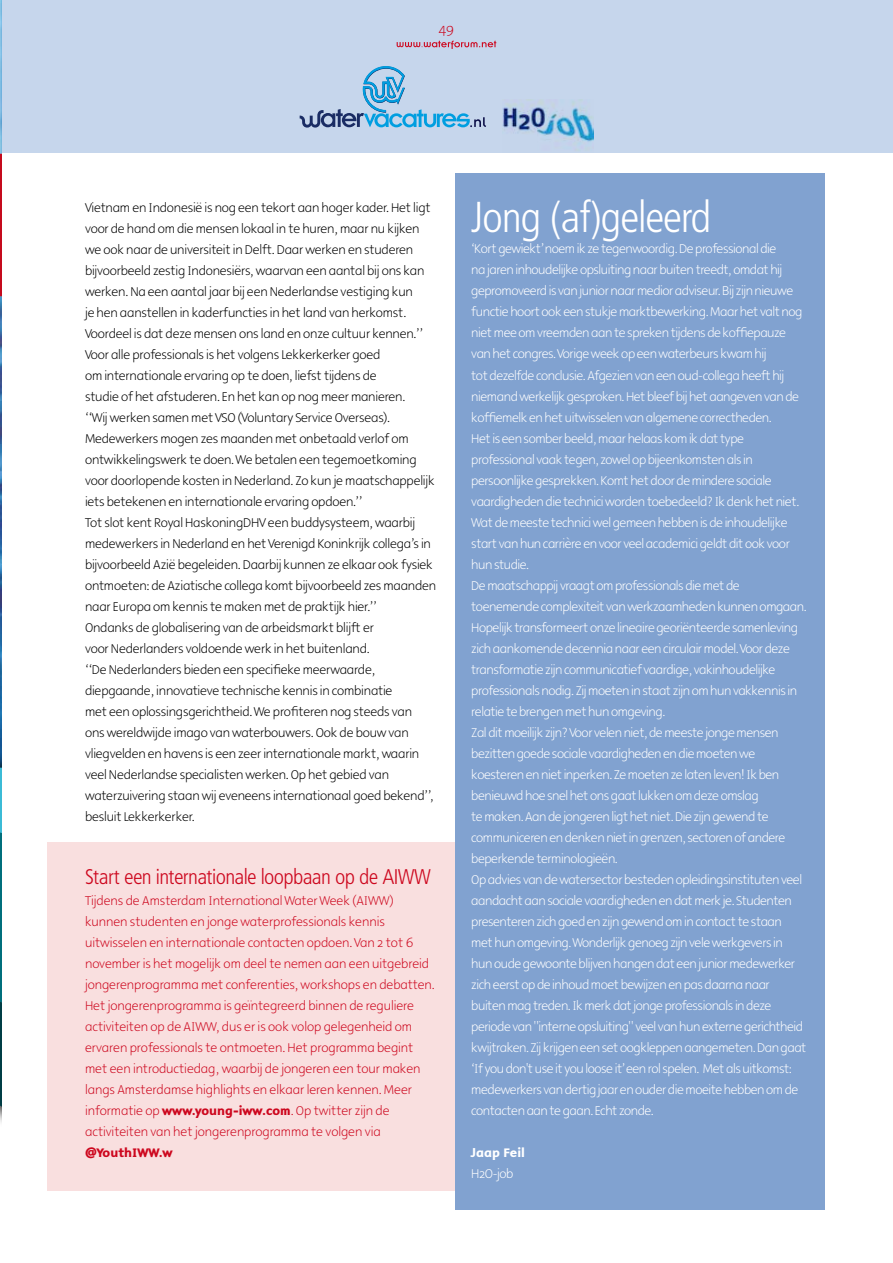
<style>
.page{position:relative;width:893px;height:1263px;background:#fff}
.page>*{position:absolute;margin:0;border:0;box-sizing:border-box;transform-origin:0 0}
.t1{font:300 42.75px "Frutiger Condensed BQ";color:#fff}
.t2{font:300 21px "Frutiger Condensed BQ";color:#cd071e}
.t3{font:300 13.5px "Malcom";color:#cd071e}
.t4{font:300 12.75px/21px "Malcom";letter-spacing:-.03em;color:#fff}
.t5{font:300 12.75px/21px "Malcom";letter-spacing:-.01em;color:#000}
.t6{font:300 12.75px/21px "Malcom";color:#cd071e}
.t7{font:700 12.75px "Malcom";color:#cd071e}
.t8{font:700 12.75px "Malcom";color:#fff}
.s1{font-weight:700}
</style>
<div class="page">
<div style="left:47px;top:842px;width:469px;height:349px;background:#f9dfdf"></div>
<div style="left:1px;top:0;width:892px;height:152px;background:#c6d6ec"></div>
<div style="left:455px;top:173px;width:369px;height:1036px;background:#81a2d0"></div>
<svg style="left:397px;top:41px;width:99px;height:8px"></svg>
<svg style="left:300px;top:66px;width:186px;height:62px"></svg>
<img style="left:503px;top:99px;width:90px;height:52px">
<img style="left:0;top:2px;width:1px;height:745px">
<hr style="left:0;top:747px;width:1px;height:516px;background:#000;opacity:.75">
<svg style="left:0;top:154px;width:1px;height:142px"></svg>
<svg style="left:0;top:766px;width:2px;height:497px"></svg>
<p class="t3" style="left:439px;top:20px;width:17px">49</p>
<p class="t5" style="left:85px;top:197px;width:353px">Vietnam en Indonesië is nog een tekort aan hoger kader. Het ligt voor de hand om die mensen lokaal in te huren, maar nu kijken we ook naar de universiteit in Delft. Daar werken en studeren bijvoorbeeld zestig Indonesiërs, waarvan een aantal bij ons kan werken. Na een aantal jaar bij een Nederlandse vestiging kun<br>je hen aanstellen in kaderfuncties in het land van herkomst.<br>Voordeel is dat deze mensen ons land en onze cultuur kennen.” Voor alle professionals is het volgens Lekkerkerker goed<br>om internationale ervaring op te doen, liefst tijdens de<br>studie of het afstuderen. En het kan op nog meer manieren.<br>“Wij werken samen met VSO (Voluntary Service Overseas).<br>Medewerkers mogen zes maanden met onbetaald verlof om ontwikkelingswerk te doen. We betalen een tegemoetkoming voor doorlopende kosten in Nederland. Zo kun je maatschappelijk iets betekenen en internationale ervaring opdoen.”<br>Tot slot kent Royal HaskoningDHV een buddysysteem, waarbij medewerkers in Nederland en het Verenigd Koninkrijk collega’s in bijvoorbeeld Azië begeleiden. Daarbij kunnen ze elkaar ook fysiek ontmoeten: de Aziatische collega komt bijvoorbeeld zes maanden naar Europa om kennis te maken met de praktijk hier.”<br>Ondanks de globalisering van de arbeidsmarkt blijft er<br>voor Nederlanders voldoende werk in het buitenland.<br>“De Nederlanders bieden een specifieke meerwaarde, diepgaande, innovatieve technische kennis in combinatie<br>met een oplossingsgerichtheid. We profiteren nog steeds van<br>ons wereldwijde imago van waterbouwers. Ook de bouw van vliegvelden en havens is een zeer internationale markt, waarin veel Nederlandse specialisten werken. Op het gebied van waterzuivering staan wij eveneens internationaal goed bekend”, besluit Lekkerkerker.</p>
<h2 class="t2" style="left:85px;top:864px;width:347px">Start een internationale loopbaan op de AIWW</h2>
<p class="t6" style="left:85px;top:890px;width:352px">Tijdens de Amsterdam International Water Week (AIWW) kunnen studenten en jonge waterprofessionals kennis uitwisselen en internationale contacten opdoen. Van 2 tot 6 november is het mogelijk om deel te nemen aan een uitgebreid jongerenprogramma met conferenties, workshops en debatten.<br>Het jongerenprogramma is geïntegreerd binnen de reguliere activiteiten op de AIWW, dus er is ook volop gelegenheid om ervaren professionals te ontmoeten. Het programma begint met een introductiedag, waarbij de jongeren een tour maken langs Amsterdamse highlights en elkaar leren kennen. Meer informatie op <span class="s1">www.young-iww.com</span>. Op twitter zijn de activiteiten van het jongerenprogramma te volgen via</p>
<p class="t7" style="left:85px;top:1144px;width:89px">@YouthIWW.w</p>
<h1 class="t1" style="left:471px;top:193px;width:241px">Jong (af)geleerd</h1>
<p class="t4" style="left:471px;top:239px;width:337px">‘Kort gewiekt’ noem ik ze tegenwoordig. De professional die<br>na jaren inhoudelijke opsluiting naar buiten treedt, omdat hij gepromoveerd is van junior naar medior adviseur. Bij zijn nieuwe functie hoort ook een stukje marktbewerking. Maar het valt nog niet mee om vreemden aan te spreken tijdens de koffiepauze van het congres. Vorige week op een waterbeurs kwam hij<br>tot dezelfde conclusie. Afgezien van een oud-collega heeft hij niemand werkelijk gesproken. Het bleef bij het aangeven van de koffiemelk en het uitwisselen van algemene correctheden.<br>Het is een somber beeld, maar helaas kom ik dat type professional vaak tegen, zowel op bijeenkomsten als in persoonlijke gesprekken. Komt het door de mindere sociale vaardigheden die technici worden toebedeeld? Ik denk het niet.<br>Wat de meeste technici wel gemeen hebben is de inhoudelijke start van hun carrière en voor veel academici geldt dit ook voor hun studie.<br>De maatschappij vraagt om professionals die met de toenemende complexiteit van werkzaamheden kunnen omgaan.<br>Hopelijk transformeert onze lineaire georiënteerde samenleving zich aankomende decennia naar een circulair model. Voor deze transformatie zijn communicatief vaardige, vakinhoudelijke professionals nodig. Zij moeten in staat zijn om hun vakkennis in relatie te brengen met hun omgeving.<br>Zal dit moeilijk zijn? Voor velen niet, de meeste jonge mensen bezitten goede sociale vaardigheden en die moeten we koesteren en niet inperken. Ze moeten ze laten leven! Ik ben benieuwd hoe snel het ons gaat lukken om deze omslag<br>te maken. Aan de jongeren ligt het niet. Die zijn gewend te communiceren en denken niet in grenzen, sectoren of andere beperkende terminologieën.<br>Op advies van de watersector besteden opleidingsinstituten veel aandacht aan sociale vaardigheden en dat merk je. Studenten presenteren zich goed en zijn gewend om in contact te staan<br>met hun omgeving. Wonderlijk genoeg zijn vele werkgevers in hun oude gewoonte blijven hangen dat een junior medewerker zich eerst op de inhoud moet bewijzen en pas daarna naar buiten mag treden. Ik merk dat jonge professionals in deze periode van "interne opsluiting" veel van hun externe gerichtheid kwijtraken. Zij krijgen een set oogkleppen aangemeten. Dan gaat ‘If you don't use it you loose it’ een rol spelen. Met als uitkomst: medewerkers van dertig jaar en ouder die moeite hebben om de contacten aan te gaan. Echt zonde.</p>
<p class="t8" style="left:471px;top:1143px;width:55px">Jaap Feil</p>
<p class="t4" style="left:471px;top:1163px;width:44px">H2O-job</p>
</div>
